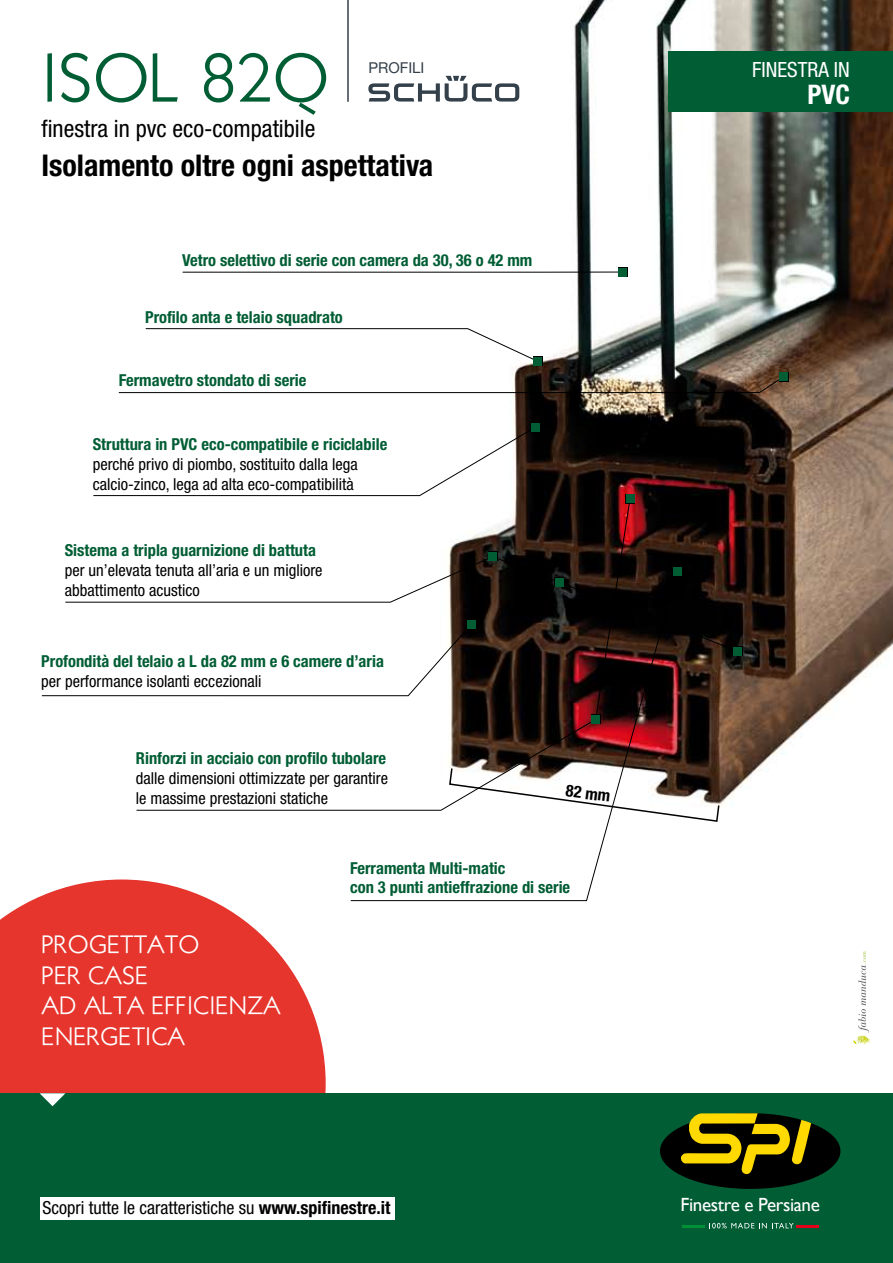
<style>
.page{position:relative;width:893px;height:1263px;background:#fff}
.page>*{position:absolute;margin:0;border:0;box-sizing:border-box;transform-origin:0 0}
.t1{font:300 69px "Klill";color:#005d34}
.t2{font:700 condensed 30px "Helvetica Neue";color:#000}
.t3{font:700 condensed 27px "Helvetica Neue";color:#fff}
.t4{font:300 25.5px/30.6px "Klill";color:#fff}
.t5{font:condensed 24px "Helvetica Neue";color:#000}
.t6{font:condensed 21px "Helvetica Neue";color:#fff}
.t7{font:19.05px "Gill Sans";letter-spacing:-.02em;color:#fff}
.t8{font:condensed 18px "Helvetica Neue";color:#000}
.t9{font:700 condensed 16.5px/19.8px "Helvetica Neue";color:#005d34}
.t10{font:condensed 16.5px/19.8px "Helvetica Neue";color:#000}
.t11{font:700 condensed 16.5px "Helvetica Neue";color:#000}
.t12{font:15px "Helvetica Neue";color:#34404a}
.s1{font-weight:700}
</style>
<div class="page">
<img style="left:95px;top:0;width:798px;height:806px">
<svg style="left:0;top:879px;width:326px;height:214px;fill:#e5352d"></svg>
<div style="left:0;top:1093px;width:893px;height:170px;background:#005d34"></div>
<svg style="left:40px;top:1093px;width:25px;height:13px"></svg>
<div style="left:40px;top:1198px;width:355px;height:22px;background:#fff"></div>
<svg style="left:182px;top:271px;width:436px;height:2px"></svg>
<svg style="left:618px;top:267px;width:10px;height:10px"></svg>
<div style="left:619px;top:268px;width:8px;height:8px;background:#005d34"></div>
<svg style="left:145px;top:328px;width:394px;height:34px"></svg>
<svg style="left:533px;top:356px;width:10px;height:10px"></svg>
<div style="left:534px;top:357px;width:8px;height:8px;background:#005d34"></div>
<svg style="left:93px;top:426px;width:443px;height:70px"></svg>
<svg style="left:530px;top:422px;width:10px;height:10px"></svg>
<div style="left:531px;top:423px;width:8px;height:8px;background:#005d34"></div>
<svg style="left:65px;top:556px;width:674px;height:96px"></svg>
<svg style="left:733px;top:646px;width:10px;height:10px"></svg>
<div style="left:734px;top:647px;width:8px;height:8px;background:#005d34"></div>
<svg style="left:41px;top:623px;width:95px;height:73px"></svg>
<svg style="left:136px;top:498px;width:495px;height:313px"></svg>
<svg style="left:625px;top:493px;width:10px;height:10px"></svg>
<div style="left:626px;top:494px;width:8px;height:8px;background:#005d34"></div>
<svg style="left:350px;top:570px;width:328px;height:331px"></svg>
<svg style="left:673px;top:566px;width:10px;height:10px"></svg>
<div style="left:674px;top:567px;width:8px;height:8px;background:#005d34"></div>
<div style="left:668px;top:52px;width:225px;height:60px;background:#005d34"></div>
<svg style="left:118px;top:376px;width:667px;height:17px"></svg>
<svg style="left:779px;top:372px;width:10px;height:9px"></svg>
<div style="left:780px;top:372px;width:8px;height:9px;background:#005d34"></div>
<svg style="left:448px;top:767px;width:272px;height:56px"></svg>
<svg style="left:368px;top:76px;width:151px;height:26px"></svg>
<hr style="left:347px;top:0;width:2px;height:102px;background:#34404a">
<div style="left:660px;top:1113px;width:180px;height:76px;background:#000;border-radius:50%"></div>
<svg style="left:680px;top:1113px;width:131px;height:61px"></svg>
<svg style="left:709px;top:1223px;width:85px;height:5px"></svg>
<hr style="left:682px;top:1225px;width:23px;height:2px;background:#009036">
<hr style="left:796px;top:1225px;width:23px;height:2px;background:#e2001a">
<svg style="left:853px;top:951px;width:17px;height:94px"></svg>
<h1 class="t1" style="left:42px;top:38px;width:289px">ISOL 82Q</h1>
<p class="t12" style="left:368px;top:59px;width:58px">PROFILI</p>
<h3 class="t5" style="left:42px;top:114px;width:275px">finestra in pvc eco-compatibile</h3>
<h2 class="t2" style="left:42px;top:148px;width:393px">Isolamento oltre ogni aspettativa</h2>
<p class="t9" style="left:182px;top:250px;width:352px">Vetro selettivo di serie con camera da 30, 36 o 42 mm</p>
<p class="t9" style="left:145px;top:307px;width:199px">Profilo anta e telaio squadrato</p>
<p class="t9" style="left:119px;top:370px;width:189px">Fermavetro stondato di serie</p>
<p class="t9" style="left:93px;top:434px;width:296px">Struttura in PVC eco-compatibile e riciclabile</p>
<p class="t10" style="left:93px;top:454px;width:267px">perché privo di piombo, sostituito dalla lega calcio-zinco, lega ad alta eco-compatibilità</p>
<p class="t9" style="left:65px;top:540px;width:253px">Sistema a tripla guarnizione di battuta</p>
<p class="t10" style="left:65px;top:560px;width:259px">per un’elevata tenuta all’aria e un migliore abbattimento acustico</p>
<p class="t9" style="left:41px;top:651px;width:344px">Profondità del telaio a L da 82 mm e 6 camere d’aria</p>
<p class="t10" style="left:41px;top:671px;width:222px">per performance isolanti eccezionali</p>
<p class="t9" style="left:136px;top:748px;width:252px">Rinforzi in acciaio con profilo tubolare</p>
<p class="t10" style="left:136px;top:768px;width:254px">dalle dimensioni ottimizzate per garantire le massime prestazioni statiche</p>
<p class="t11" style="left:567px;top:780px;width:46px;rotate:7deg">82 mm</p>
<h3 class="t4" style="left:42px;top:929px;width:241px">PROGETTATO<br>PER CASE<br>AD ALTA EFFICIENZA<br>ENERGETICA</h3>
<p class="t9" style="left:350px;top:858px;width:222px">Ferramenta Multi-matic<br>con 3 punti antieffrazione di serie</p>
<p class="t8" style="left:42px;top:1197px;width:349px">Scopri tutte le caratteristiche su <span class="s1">www.spifinestre.it</span></p>
<p class="t6" style="left:752px;top:57px;width:99px">FINESTRA IN</p>
<h3 class="t3" style="left:807px;top:78px;width:44px">PVC</h3>
<p class="t7" style="left:680px;top:1194px;width:141px">Finestre e Persiane</p>
</div>
